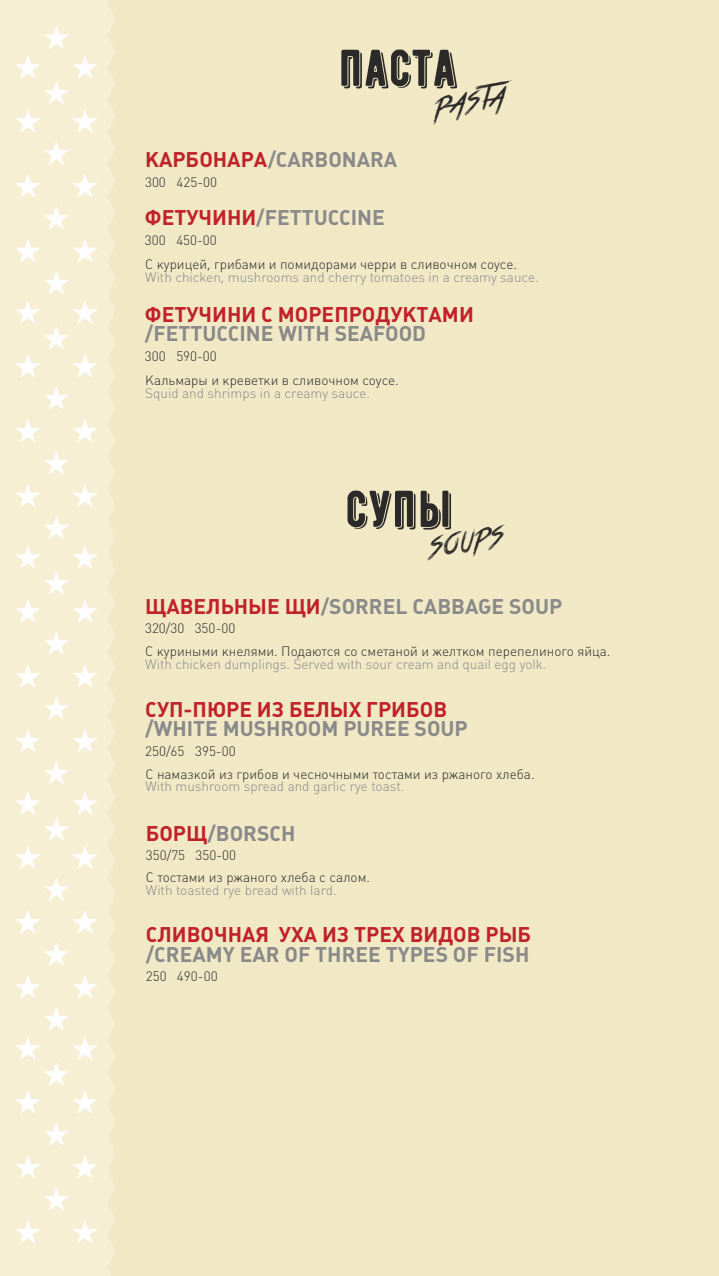
<style>
.page{position:relative;width:719px;height:1276px;background:#f7efd4}
.page>*{position:absolute;margin:0;border:0;box-sizing:border-box;transform-origin:0 0}
.t1{font:51.6px "BERNIER Shade";color:#2b2a29}
.t2{font:30px "True Lies RUSBYLYAJKA";color:#2b2a29}
.t3{font:21px "Plumb Bold C";color:#898989}
.t4{font:21px "Plumb Bold C";color:#c12129}
.t5{font:13.5px/23.2px "Plumb Light C";color:#2b2a29}
.t6{font:13.5px "Plumb Light C";color:#898989}
.s1{color:#c12129}
</style>
<div class="page">
<svg style="left:15px;top:26px;width:82px;height:1217px"></svg>
<div style="left:108px;top:0;width:611px;height:1276px;background:#f1e8c6"></div>
<h1 class="t1" style="left:339px;top:38px;width:120px">паста</h1>
<h2 class="t2" style="left:433px;top:97px;width:72px;rotate:-9deg">pasta</h2>
<h3 class="t3" style="left:145px;top:151px;width:254px"><span class="s1">КАРБОНАРА</span>/CARBONARA</h3>
<p class="t5" style="left:145px;top:172px;width:73px">300 425-00</p>
<h3 class="t3" style="left:145px;top:209px;width:241px"><span class="s1">ФЕТУЧИНИ</span>/FETTUCCINE</h3>
<p class="t5" style="left:145px;top:229px;width:373px;line-height:24px">300 450-00<br>С курицей, грибами и помидорами черри в сливочном соусе.</p>
<p class="t6" style="left:145px;top:271px;width:395px">With chicken, mushrooms and cherry tomatoes in a creamy sauce.</p>
<h3 class="t4" style="left:145px;top:305px;width:330px">ФЕТУЧИНИ С МОРЕПРОДУКТАМИ</h3>
<h3 class="t3" style="left:145px;top:324px;width:283px">/FETTUCCINE WITH SEAFOOD</h3>
<p class="t5" style="left:145px;top:345px;width:255px;line-height:23.9px">300 590-00<br>Кальмары и креветки в сливочном соусе.</p>
<p class="t6" style="left:145px;top:387px;width:226px">Squid and shrimps in a creamy sauce.</p>
<h1 class="t1" style="left:345px;top:479px;width:110px">супы</h1>
<h2 class="t2" style="left:428px;top:537px;width:76px;rotate:-9deg">soups</h2>
<h3 class="t3" style="left:145px;top:597px;width:419px"><span class="s1">ЩАВЕЛЬНЫЕ ЩИ</span>/SORREL CABBAGE SOUP</h3>
<p class="t5" style="left:145px;top:618px;width:467px">320/30 350-00<br>C куриными кнелями. Подаются со сметаной и желтком перепелиного яйца.</p>
<p class="t6" style="left:145px;top:659px;width:402px">With chicken dumplings. Served with sour cream and quail egg yolk.</p>
<h3 class="t4" style="left:145px;top:700px;width:303px">СУП-ПЮРЕ ИЗ БЕЛЫХ ГРИБОВ</h3>
<h3 class="t3" style="left:145px;top:719px;width:324px">/WHITE MUSHROOM PUREE SOUP</h3>
<p class="t5" style="left:145px;top:741px;width:391px;line-height:22.6px">250/65 395-00<br>C намазкой из грибов и чесночными тостами из ржаного хлеба.</p>
<p class="t6" style="left:145px;top:781px;width:260px">With mushroom spread and garlic rye toast.</p>
<h3 class="t3" style="left:146px;top:824px;width:151px"><span class="s1">БОРЩ</span>/BORSCH</h3>
<p class="t5" style="left:146px;top:845px;width:225px;line-height:21.8px">350/75 350-00<br>С тостами из ржаного хлеба с салом.</p>
<p class="t6" style="left:146px;top:884px;width:192px">With toasted rye bread with lard.</p>
<h3 class="t4" style="left:146px;top:925px;width:387px">СЛИВОЧНАЯ УХА ИЗ ТРЕХ ВИДОВ РЫБ</h3>
<h3 class="t3" style="left:146px;top:945px;width:385px">/CREAMY EAR OF THREE TYPES OF FISH</h3>
<p class="t5" style="left:146px;top:966px;width:73px">250 490-00</p>
</div>
